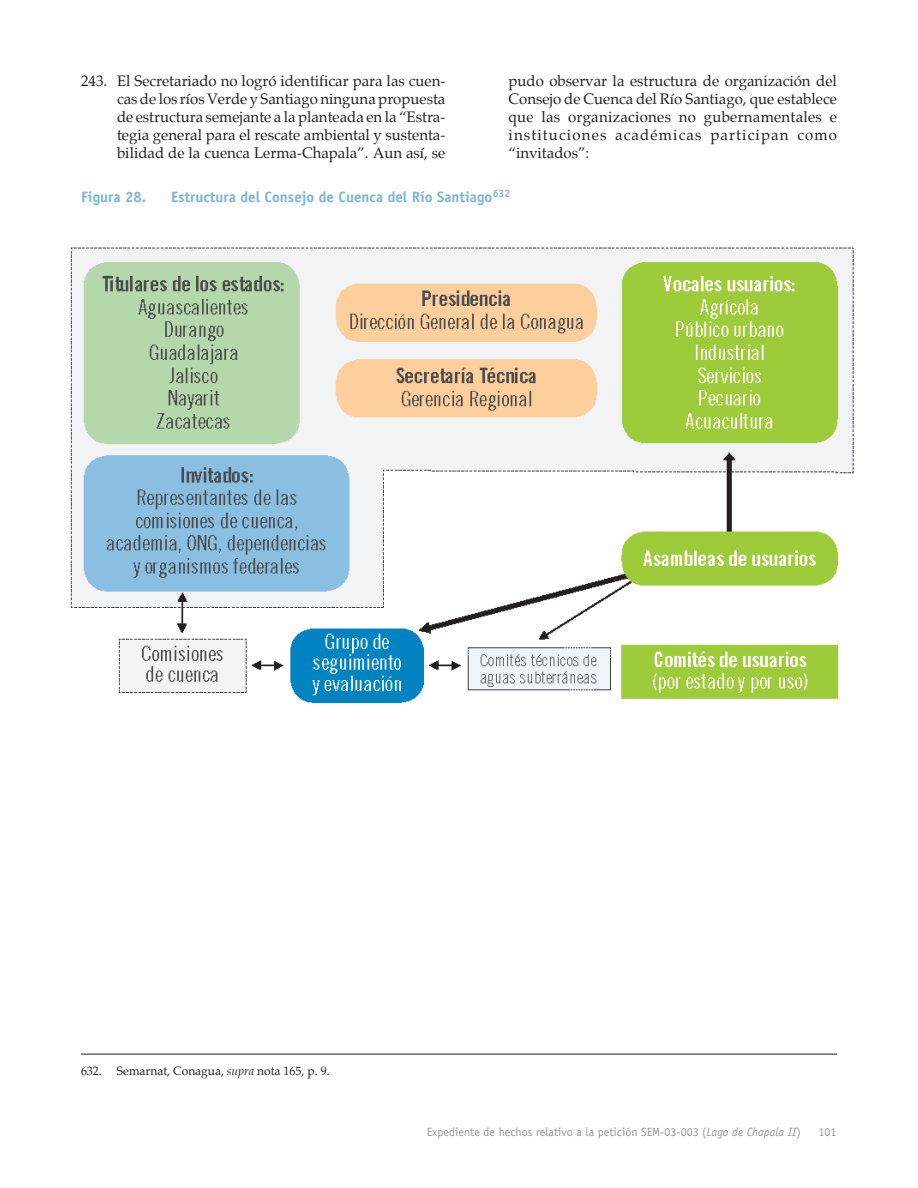
<style>
.page{position:relative;width:918px;height:1188px;background:#fff}
.page>*{position:absolute;margin:0;border:0;box-sizing:border-box;transform-origin:0 0}
.t1{font:15px/18px "Palatino";color:#231f20;text-align:justify}
.t2{font:700 15px "Officina Sans";color:#7ab6d1}
.t3{font:12px "Officina Sans";color:#939598}
.t4{font:12px "Palatino";color:#231f20}
.s1{font-style:italic}
</style>
<div class="page">
<img style="left:70px;top:247px;width:784px;height:457px">
<hr style="left:81px;top:1054px;width:756px;height:1px;background:#231f20">
<p class="t1" style="left:117px;top:72px;width:330px;text-indent:-36px">243. El Secretariado no logró identificar para las cuen&shy;cas de los ríos Verde y Santiago ninguna propuesta de estructura semejante a la planteada en la “Estra&shy;tegia general para el rescate ambiental y sustenta&shy;bilidad de la cuenca Lerma-Chapala”. Aun así, se</p>
<p class="t1" style="left:509px;top:72px;width:330px">pudo observar la estructura de organización del Consejo de Cuenca del Río Santiago, que establece que las organizaciones no gubernamentales e instituciones académicas participan como “invitados”:</p>
<p class="t2" style="left:81px;top:191px;width:67px">Figura 28.</p>
<p class="t2" style="left:171px;top:191px;width:341px">Estructura del Consejo de Cuenca del Río Santiago<sup>632</sup></p>
<p class="t4" style="left:81px;top:1061px;width:250px">632. Semarnat, Conagua, <span class="s1">supra</span> nota 165, p. 9.</p>
<p class="t3" style="left:427px;top:1127px;width:376px">Expediente de hechos relativo a la petición SEM-03-003 (<span class="s1">Lago de Chapala II</span>)</p>
<p class="t3" style="left:818px;top:1127px;width:19px">101</p>
</div>
